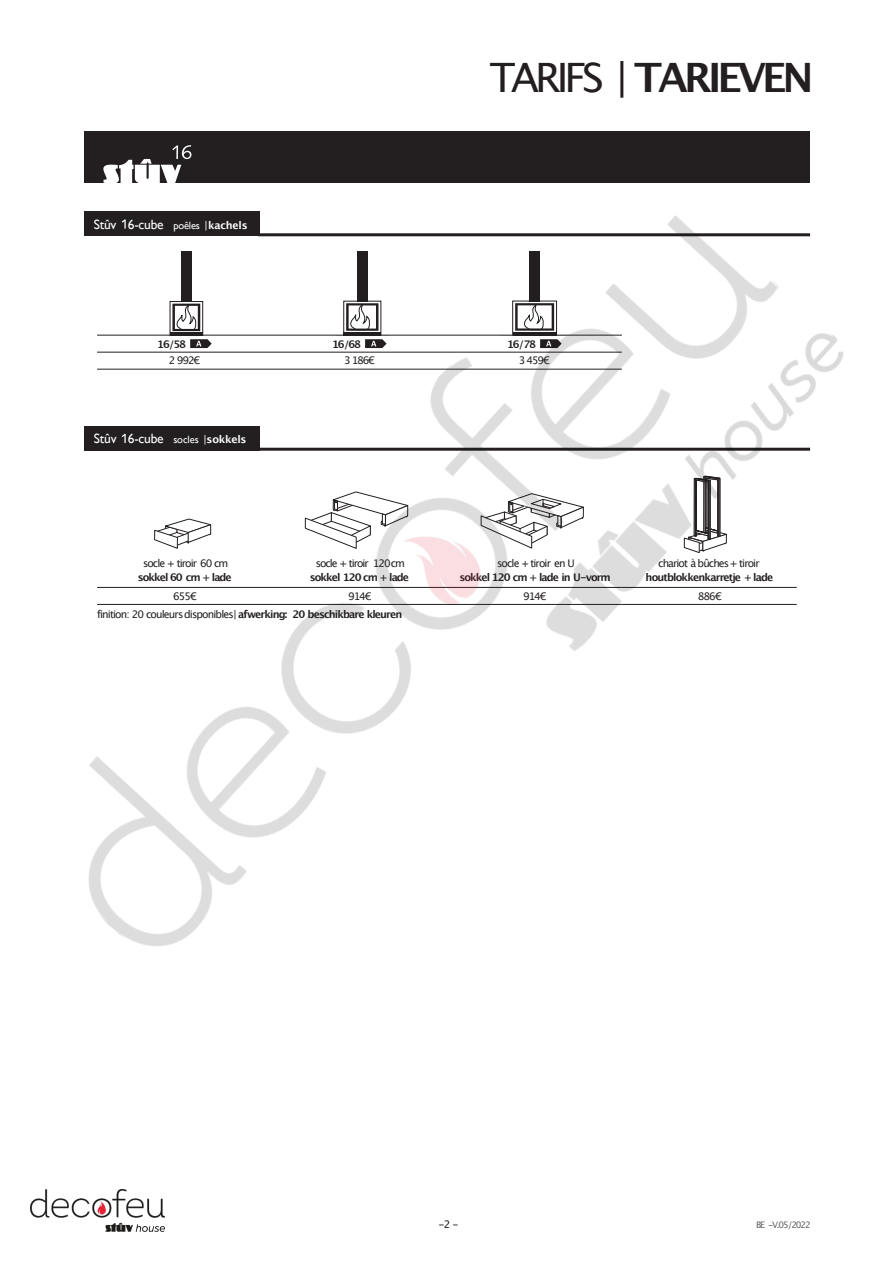
<style>
.page{position:relative;width:894px;height:1263px;background:#fff}
.page>*{position:absolute;margin:0;border:0;box-sizing:border-box;transform-origin:0 0}
.t1{font:700 40.5px "Lucida Grande";letter-spacing:-.1em;color:#231f20}
.t2{font:13.5px "Gill Sans";letter-spacing:-.015em;color:#fff}
.t3{font:10.5px "Lucida Grande";letter-spacing:-.085em;color:#231f20}
.t4{font:700 10.5px "Lucida Grande";letter-spacing:-.09em;color:#231f20}
.t5{font:9px "Lucida Grande";letter-spacing:-.125em;color:#636366}
.s1{font-size:10.5px}
.s2{font-family:"Lucida Grande";font-size:10.5px}
.s3{font-family:"Lucida Grande";font-weight:700;font-size:10.5px}
.s4{font-weight:400}
.s5{font-weight:700}
</style>
<div class="page">
<div style="left:84px;top:132px;width:725px;height:51px;background:#231f20"></div>
<svg style="left:172px;top:145px;width:19px;height:13px"></svg>
<img style="left:84px;top:158px;width:760px;height:788px">
<img style="left:30px;top:1190px;width:134px;height:41px">
<p class="t2" style="left:94px;top:219px;width:155px">Stûv 6-cube <span class="s1">poêles</span> <span class="s2">|</span><span class="s3">kachels</span></p>
<h1 class="t1" style="left:489px;top:60px;width:325px"><span class="s4">TARIFS |</span> TARIEVEN</h1>
<p class="t4" style="left:157px;top:340px;width:30px">16/58</p>
<p class="t4" style="left:332px;top:340px;width:30px">16/68</p>
<p class="t4" style="left:507px;top:340px;width:31px">16/78</p>
<p class="t3" style="left:169px;top:356px;width:33px">2 992€</p>
<p class="t3" style="left:344px;top:356px;width:32px">3 186€</p>
<p class="t3" style="left:519px;top:356px;width:32px">3 459€</p>
<p class="t2" style="left:94px;top:434px;width:154px">Stûv 6-cube <span class="s1">socles</span> <span class="s2">|</span><span class="s3">sokkels</span></p>
<p class="t3" style="left:143px;top:559px;width:87px">socle + tiroir 60 cm</p>
<p class="t4" style="left:138px;top:573px;width:95px">sokkel 60 cm + lade</p>
<p class="t3" style="left:315px;top:559px;width:91px">socle + tiroir 120cm</p>
<p class="t4" style="left:310px;top:573px;width:100px">sokkel 120 cm + lade</p>
<p class="t3" style="left:497px;top:559px;width:79px">socle + tiroir en U</p>
<p class="t4" style="left:459px;top:573px;width:153px">sokkel 120 cm + lade in U-vorm</p>
<p class="t3" style="left:658px;top:559px;width:103px">chariot à bûches+ tiroir</p>
<p class="t4" style="left:645px;top:573px;width:129px">houtblokkenkarretje + lade</p>
<p class="t3" style="left:173px;top:591px;width:25px">655€</p>
<p class="t3" style="left:348px;top:591px;width:25px">914€</p>
<p class="t3" style="left:523px;top:591px;width:25px">914€</p>
<p class="t3" style="left:697px;top:591px;width:25px">886€</p>
<p class="t3" style="left:97px;top:610px;width:307px">finition: 20 couleurs disponibles| <span class="s5">afwerking: 20 beschikbare kleuren</span></p>
<p class="t3" style="left:438px;top:1220px;width:21px">-2 -</p>
<p class="t5" style="left:756px;top:1221px;width:56px">BE -V.05/2022</p>
</div>
